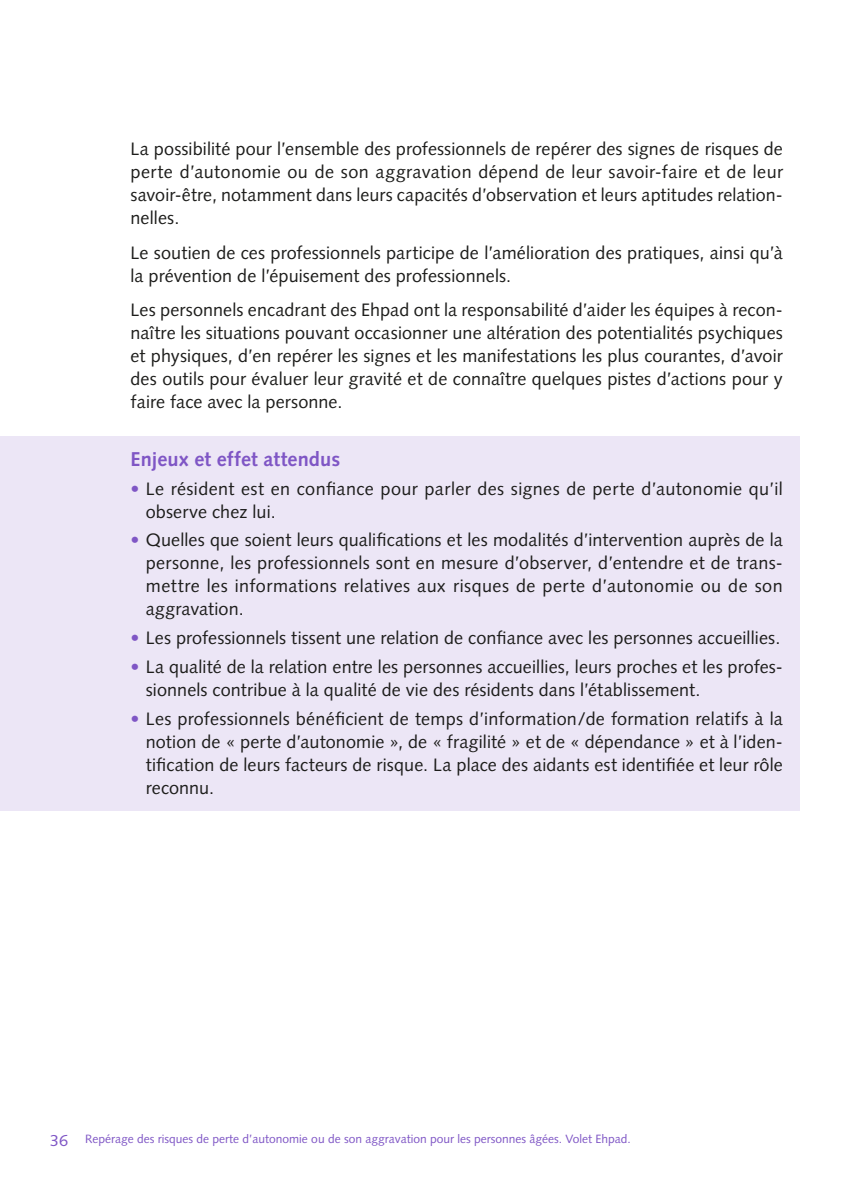
<style>
.page{position:relative;width:851px;height:1191px;background:#fff}
.page>*{position:absolute;margin:0;border:0;box-sizing:border-box;transform-origin:0 0}
.t1{font:700 20px "Syntax";letter-spacing:.01em;color:#7f56c5}
.t2{font:18px/23px "Syntax";letter-spacing:.01em;color:#1d1d1b;text-align:justify}
.t3{font:12px "Syntax";color:#7f56c5}
.s1{color:#7f56c5}
.s2{font-size:16px}
</style>
<div class="page">
<div style="left:0;top:437px;width:799px;height:374px;background:#ece6f6"></div>
<p class="t2" style="left:130px;top:138px;width:654px">La possibilité pour l’ensemble des professionnels de repérer des signes de risques de perte d’autonomie ou de son aggravation dépend de leur savoir-faire et de leur savoir-être, notamment dans leurs capacités d’observation et leurs aptitudes relation&shy;nelles.</p>
<p class="t2" style="left:130px;top:241px;width:654px">Le soutien de ces professionnels participe de l’amélioration des pratiques, ainsi qu’à la prévention de l’épuisement des professionnels.</p>
<p class="t2" style="left:130px;top:298px;width:654px">Les personnels encadrant des Ehpad ont la responsabilité d’aider les équipes à recon&shy;naître les situations pouvant occasionner une altération des potentialités psychiques et physiques, d’en repérer les signes et les manifestations les plus courantes, d’avoir des outils pour évaluer leur gravité et de connaître quelques pistes d’actions pour y faire face avec la personne.</p>
<p class="t1" style="left:130px;top:448px;width:211px">Enjeux et effet attendus</p>
<p class="t2" style="left:146px;top:477px;width:638px;text-indent:-15px"><span class="s1">•</span> Le résident est en confiance pour parler des signes de perte d’autonomie qu’il observe chez lui.</p>
<p class="t2" style="left:146px;top:529px;width:638px;text-indent:-15px"><span class="s1">•</span> Quelles que soient leurs qualifications et les modalités d’intervention auprès de la personne, les professionnels sont en mesure d’observer, d’entendre et de trans&shy;mettre les informations relatives aux risques de perte d’autonomie ou de son aggravation.</p>
<p class="t2" style="left:130px;top:626px;width:651px"><span class="s1">•</span> Les professionnels tissent une relation de confiance avec les personnes accueillies.</p>
<p class="t2" style="left:146px;top:655px;width:638px;text-indent:-15px"><span class="s1">•</span> La qualité de la relation entre les personnes accueillies, leurs proches et les profes&shy;sionnels contribue à la qualité de vie des résidents dans l’établissement.</p>
<p class="t2" style="left:146px;top:707px;width:638px;text-indent:-15px"><span class="s1">•</span> Les professionnels bénéficient de temps d’information/de formation relatifs à la notion de « perte d’autonomie », de « fragilité » et de « dépendance » et à l’iden&shy;tification de leurs facteurs de risque. La place des aidants est identifiée et leur rôle reconnu.</p>
<p class="t3" style="left:50px;top:1132px;width:582px"><span class="s2">36</span> Repérage des risques de perte d’autonomie ou de son aggravation pour les personnes âgées. Volet Ehpad.</p>
</div>
